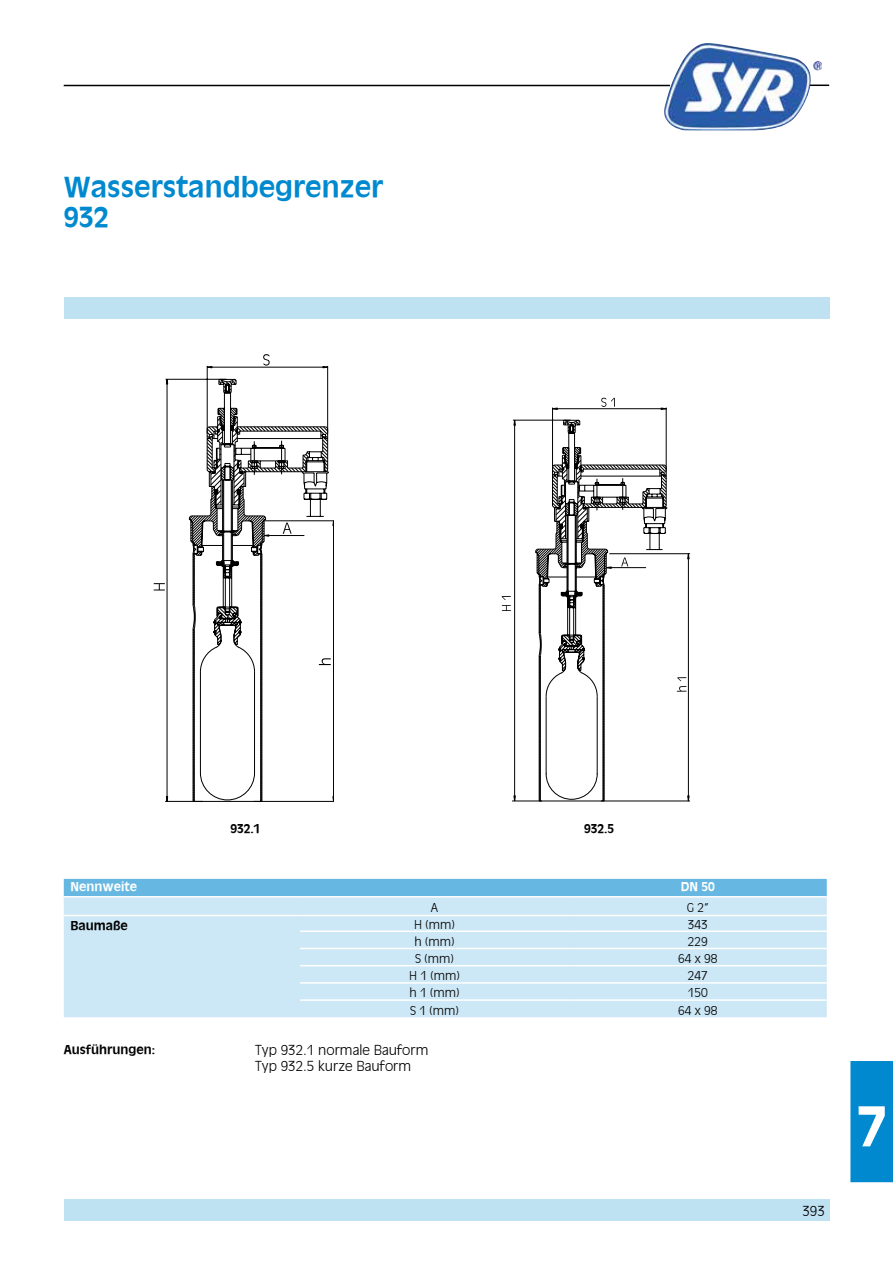
<style>
.page{position:relative;width:893px;height:1263px;background:#fff}
.page>*{position:absolute;margin:0;border:0;box-sizing:border-box;transform-origin:0 0}
.t1{font:700 54px "Ant Oliv";color:#fff}
.t2{font:700 27px/30px "Ant Oliv";color:#0089cf}
.t3{font:300 13.5px/16.5px "Ant Oliv";color:#000}
.t4{font:300 12px "Ant Oliv";color:#000}
.t5{font:700 12px "Ant Oliv";color:#000}
.t6{font:700 12px "Ant Oliv";color:#fff}
</style>
<div class="page">
<div style="left:64px;top:298px;width:765px;height:21px;background:#bfe2f3"></div>
<div style="left:64px;top:1199px;width:765px;height:21px;background:#bfe2f3"></div>
<img style="left:663px;top:43px;width:159px;height:87px">
<hr style="left:64px;top:85px;width:606px;height:1px;background:#000">
<svg style="left:810px;top:85px;width:19px;height:1px"></svg>
<div style="left:64px;top:879px;width:763px;height:17px;background:#66b8e2"></div>
<div style="left:64px;top:897px;width:763px;height:120px;background:#cce7f5"></div>
<hr style="left:300px;top:930px;width:269px;height:2px;background:#fff">
<hr style="left:569px;top:930px;width:258px;height:2px;background:#fff">
<hr style="left:300px;top:948px;width:269px;height:1px;background:#fff">
<hr style="left:569px;top:948px;width:258px;height:1px;background:#fff">
<hr style="left:300px;top:965px;width:269px;height:1px;background:#fff">
<hr style="left:569px;top:965px;width:258px;height:1px;background:#fff">
<hr style="left:300px;top:982px;width:269px;height:2px;background:#fff">
<hr style="left:569px;top:982px;width:258px;height:2px;background:#fff">
<hr style="left:300px;top:999px;width:269px;height:2px;background:#fff">
<hr style="left:569px;top:999px;width:258px;height:2px;background:#fff">
<hr style="left:64px;top:915px;width:236px;height:1px;background:#fff">
<hr style="left:300px;top:915px;width:269px;height:1px;background:#fff">
<hr style="left:569px;top:915px;width:258px;height:1px;background:#fff">
<div style="left:850px;top:1061px;width:43px;height:121px;background:#0089cf"></div>
<svg style="left:512px;top:407px;width:178px;height:394px"></svg>
<svg style="left:535px;top:420px;width:132px;height:381px"></svg>
<svg style="left:601px;top:398px;width:14px;height:9px"></svg>
<svg style="left:677px;top:677px;width:9px;height:15px"></svg>
<svg style="left:502px;top:596px;width:9px;height:15px"></svg>
<svg style="left:514px;top:418px;width:2px;height:8px"></svg>
<svg style="left:550px;top:408px;width:8px;height:2px"></svg>
<svg style="left:661px;top:408px;width:7px;height:2px"></svg>
<svg style="left:687px;top:552px;width:2px;height:7px"></svg>
<svg style="left:687px;top:795px;width:2px;height:7px"></svg>
<svg style="left:513px;top:795px;width:3px;height:7px"></svg>
<svg style="left:165px;top:366px;width:169px;height:436px"></svg>
<svg style="left:263px;top:354px;width:7px;height:12px"></svg>
<svg style="left:154px;top:583px;width:11px;height:7px"></svg>
<svg style="left:323px;top:366px;width:7px;height:2px"></svg>
<svg style="left:205px;top:366px;width:7px;height:2px"></svg>
<svg style="left:166px;top:377px;width:2px;height:7px"></svg>
<svg style="left:166px;top:796px;width:2px;height:6px"></svg>
<svg style="left:332px;top:796px;width:2px;height:6px"></svg>
<svg style="left:189px;top:379px;width:145px;height:355px"></svg>
<h2 class="t2" style="left:64px;top:170px;width:321px">Wasserstandbegrenzer<br>932</h2>
<p class="t5" style="left:230px;top:821px;width:32px">932.1</p>
<p class="t5" style="left:584px;top:821px;width:32px">932.5</p>
<p class="t6" style="left:70px;top:879px;width:68px">Nennweite</p>
<p class="t6" style="left:681px;top:879px;width:36px">DN 50</p>
<p class="t4" style="left:431px;top:900px;width:9px">A</p>
<p class="t4" style="left:687px;top:900px;width:24px">G 2“</p>
<p class="t5" style="left:70px;top:918px;width:59px">Baumaße</p>
<p class="t4" style="left:414px;top:918px;width:42px">H (mm)</p>
<p class="t4" style="left:688px;top:918px;width:22px">343</p>
<p class="t4" style="left:415px;top:934px;width:41px">h (mm)</p>
<p class="t4" style="left:688px;top:934px;width:22px">229</p>
<p class="t4" style="left:415px;top:951px;width:40px">S (mm)</p>
<p class="t4" style="left:678px;top:951px;width:41px">64 x 98</p>
<p class="t4" style="left:409px;top:968px;width:52px">H 1 (mm)</p>
<p class="t4" style="left:688px;top:968px;width:22px">247</p>
<p class="t4" style="left:410px;top:986px;width:52px">h 1 (mm)</p>
<p class="t4" style="left:688px;top:986px;width:22px">150</p>
<p class="t4" style="left:410px;top:1003px;width:50px">S 1 (mm)</p>
<p class="t4" style="left:678px;top:1003px;width:41px">64 x 98</p>
<p class="t5" style="left:64px;top:1042px;width:93px">Ausführungen:</p>
<p class="t3" style="left:255px;top:1041px;width:175px">Typ 932.1 normale Bauform<br>Typ 932.5 kurze Bauform</p>
<p class="t3" style="left:802px;top:1203px;width:24px">393</p>
<h1 class="t1" style="left:857px;top:1093px;width:32px">7</h1>
</div>
